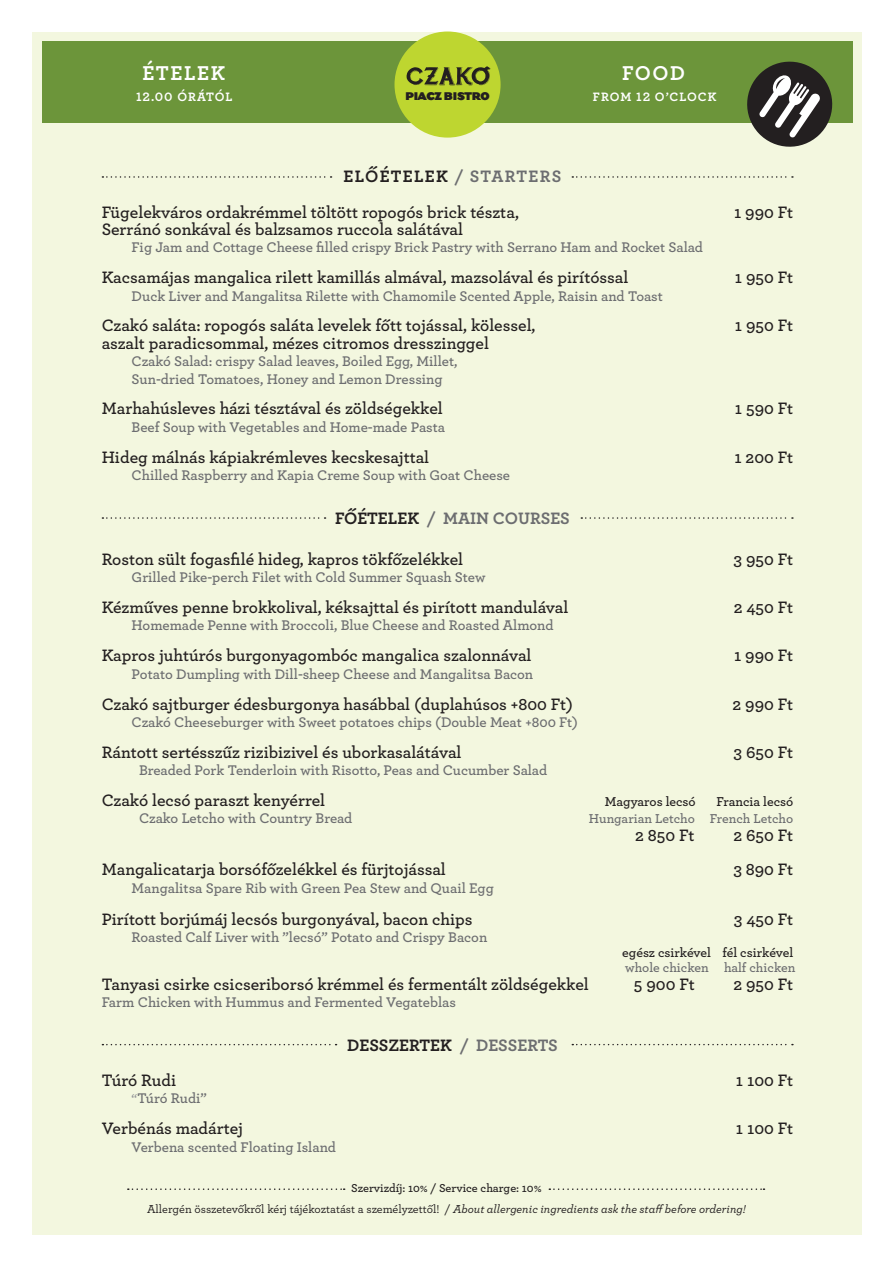
<style>
.page{position:relative;width:893px;height:1263px;background:#fff}
.page>*{position:absolute;margin:0;border:0;box-sizing:border-box;transform-origin:0 0}
.t1{font:700 21px "Archer";letter-spacing:.075em;color:#fff}
.t2{font:600 17.4px/35.4px "Archer";color:#231f20}
.t3{font:700 17.4px "Archer";color:#6c6d70}
.t4{font:700 17.4px "Archer";color:#231f20}
.t5{font:600 14.7px/17.4px "Archer";color:#6c6d70}
.t6{font:600 13.5px "Archer";letter-spacing:-.005em;color:#231f20}
.t7{font:600 13.5px "Archer";color:#6c6d70}
.t8{font:700 12.75px "Archer";letter-spacing:.075em;color:#fff}
.t9{font:500 12px/20.5px "Archer";color:#231f20;text-align:center}
.t10{font:900 10.5px "Dogma";color:#231f20}
.s1{font-weight:700}
.s2{font-weight:700;color:#6c6d70}
.s3{color:#231f20}
.s4{color:#6c6d70}
.s5{font-size:13.35px;color:#939598}
.s6{font-weight:600}
.s7{font-style:italic}
</style>
<div class="page">
<div style="left:32px;top:32px;width:829px;height:1202px;background:#f3f7df"></div>
<div style="left:43px;top:41px;width:810px;height:81px;background:#6c953a"></div>
<div style="left:400px;top:37px;width:95px;height:95px;background:#bed630;border-radius:50%"></div>
<div style="left:394px;top:32px;width:107px;height:106px;border:11px solid #bed630;border-radius:50%"></div>
<svg style="left:407px;top:66px;width:83px;height:20px"></svg>
<svg style="left:572px;top:176px;width:221px;height:2px"></svg>
<svg style="left:102px;top:176px;width:230px;height:2px"></svg>
<svg style="left:128px;top:1188px;width:217px;height:2px"></svg>
<svg style="left:549px;top:1188px;width:215px;height:2px"></svg>
<svg style="left:743px;top:61px;width:94px;height:86px"></svg>
<svg style="left:581px;top:517px;width:212px;height:2px"></svg>
<svg style="left:102px;top:517px;width:224px;height:2px"></svg>
<svg style="left:572px;top:1044px;width:221px;height:1px"></svg>
<svg style="left:102px;top:1044px;width:235px;height:1px"></svg>
<p class="t1" style="left:143px;top:57px;width:84px">ÉTELEK</p>
<p class="t1" style="left:622px;top:57px;width:64px">FOOD</p>
<p class="t8" style="left:136px;top:87px;width:98px">12.00 ÓRÁTÓL</p>
<p class="t8" style="left:593px;top:87px;width:125px">FROM 12 O’CLOCK</p>
<p class="t10" style="left:405px;top:87px;width:86px">PIACZ BISTRO</p>
<p class="t2" style="left:102px;top:158px;width:461px;text-indent:242px"><span class="s1">ELŐÉTELEK</span> <span class="s2">/ STARTERS<br></span>Fügelekváros ordakrémmel töltött ropogós brick tészta,</p>
<p class="t2" style="left:734px;top:193px;width:61px">1 990 Ft</p>
<p class="t2" style="left:102px;top:211px;width:363px">Serránó sonkával és balzsamos ruccola salátával</p>
<p class="t5" style="left:132px;top:238px;width:573px">Fig Jam and Cottage Cheese filled crispy Brick Pastry with Serrano Ham and Rocket Salad</p>
<p class="t2" style="left:102px;top:259px;width:528px">Kacsamájas mangalica rilett kamillás almával, mazsolával és pirítóssal</p>
<p class="t2" style="left:735px;top:259px;width:60px">1 950 Ft</p>
<p class="t5" style="left:132px;top:286px;width:533px">Duck Liver and Mangalitsa Rilette with Chamomile Scented Apple, Raisin and Toast</p>
<p class="t2" style="left:102px;top:307px;width:435px">Czakó saláta: ropogós saláta levelek főtt tojással, kölessel,</p>
<p class="t2" style="left:735px;top:307px;width:60px">1 950 Ft</p>
<p class="t2" style="left:102px;top:324px;width:389px">aszalt paradicsommal, mézes citromos dresszinggel</p>
<p class="t5" style="left:132px;top:352px;width:327px">Czakó Salad: crispy Salad leaves, Boiled Egg, Millet,<br>Sun-dried Tomatoes, Honey and Lemon Dressing</p>
<p class="t2" style="left:102px;top:390px;width:343px">Marhahúsleves házi tésztával és zöldségekkel</p>
<p class="t2" style="left:735px;top:390px;width:60px">1 590 Ft</p>
<p class="t5" style="left:132px;top:417px;width:315px">Beef Soup with Vegetables and Home-made Pasta</p>
<p class="t2" style="left:102px;top:438px;width:329px">Hideg málnás kápiakrémleves kecskesajttal</p>
<p class="t2" style="left:734px;top:438px;width:60px">1 200 Ft</p>
<p class="t5" style="left:132px;top:465px;width:380px">Chilled Raspberry and Kapia Creme Soup with Goat Cheese</p>
<p class="t3" style="left:335px;top:505px;width:236px"><span class="s3">FŐÉTELEK</span> / MAIN COURSES</p>
<p class="t2" style="left:102px;top:540px;width:363px">Roston sült fogasfilé hideg, kapros tökfőzelékkel</p>
<p class="t2" style="left:734px;top:540px;width:61px">3 950 Ft</p>
<p class="t5" style="left:132px;top:568px;width:355px">Grilled Pike-perch Filet with Cold Summer Squash Stew</p>
<p class="t2" style="left:102px;top:589px;width:468px">Kézműves penne brokkolival, kéksajttal és pirított mandulával</p>
<p class="t2" style="left:734px;top:589px;width:61px">2 450 Ft</p>
<p class="t5" style="left:132px;top:616px;width:423px">Homemade Penne with Broccoli, Blue Cheese and Roasted Almond</p>
<p class="t2" style="left:102px;top:637px;width:431px">Kapros juhtúrós burgonyagombóc mangalica szalonnával</p>
<p class="t2" style="left:734px;top:637px;width:61px">1 990 Ft</p>
<p class="t5" style="left:132px;top:664px;width:403px">Potato Dumpling with Dill-sheep Cheese and Mangalitsa Bacon</p>
<p class="t2" style="left:102px;top:685px;width:473px">Czakó sajtburger édesburgonya hasábbal (duplahúsos +800 Ft)</p>
<p class="t2" style="left:732px;top:685px;width:62px">2 990 Ft</p>
<p class="t5" style="left:132px;top:712px;width:448px">Czakó Cheeseburger with Sweet potatoes chips (Double Meat +800 Ft)</p>
<p class="t2" style="left:102px;top:733px;width:361px">Rántott sertésszűz rizibizivel és uborkasalátával</p>
<p class="t2" style="left:734px;top:733px;width:61px">3 650 Ft</p>
<p class="t5" style="left:139px;top:761px;width:410px">Breaded Pork Tenderloin with Risotto, Peas and Cucumber Salad</p>
<p class="t2" style="left:102px;top:781px;width:225px">Czakó lecsó paraszt kenyérrel</p>
<p class="t6" style="left:605px;top:791px;width:92px">Magyaros lecsó</p>
<p class="t6" style="left:716px;top:791px;width:78px">Francia lecsó</p>
<p class="t5" style="left:139px;top:809px;width:215px">Czako Letcho with Country Bread</p>
<p class="t7" style="left:589px;top:809px;width:206px">Hungarian Letcho French Letcho</p>
<p class="t2" style="left:635px;top:816px;width:61px">2 850 Ft</p>
<p class="t2" style="left:733px;top:816px;width:61px">2 650 Ft</p>
<p class="t2" style="left:102px;top:851px;width:346px">Mangalicatarja borsófőzelékkel és fürjtojással</p>
<p class="t2" style="left:733px;top:851px;width:61px">3 890 Ft</p>
<p class="t5" style="left:132px;top:878px;width:364px">Mangalitsa Spare Rib with Green Pea Stew and Quail Egg</p>
<p class="t2" style="left:102px;top:900px;width:372px">Pirított borjúmáj lecsós burgonyával, bacon chips</p>
<p class="t2" style="left:734px;top:900px;width:61px">3 450 Ft</p>
<p class="t5" style="left:132px;top:928px;width:357px">Roasted Calf Liver with ”lecsó” Potato and Crispy Bacon</p>
<p class="t6" style="left:622px;top:943px;width:173px">egész csirkével fél csirkével</p>
<p class="t7" style="left:625px;top:958px;width:172px">whole chicken half chicken</p>
<p class="t2" style="left:102px;top:965px;width:489px">Tanyasi csirke csicseriborsó krémmel és fermentált zöldségekkel</p>
<p class="t2" style="left:634px;top:965px;width:62px">5 900 Ft</p>
<p class="t2" style="left:733px;top:965px;width:61px">2 950 Ft</p>
<p class="t5" style="left:102px;top:992px;width:356px">Farm Chicken with Hummus and Fermented Vegateblas</p>
<p class="t4" style="left:347px;top:1032px;width:212px">DESSZERTEK <span class="s4">/ DESSERTS</span></p>
<p class="t2" style="left:102px;top:1061px;width:76px">Túró Rudi</p>
<p class="t2" style="left:736px;top:1061px;width:59px">1 100 Ft</p>
<p class="t5" style="left:132px;top:1089px;width:77px"><span class="s5">“</span>Túró Rudi”</p>
<p class="t2" style="left:102px;top:1110px;width:143px">Verbénás madártej</p>
<p class="t2" style="left:736px;top:1110px;width:59px">1 100 Ft</p>
<p class="t5" style="left:132px;top:1137px;width:206px">Verbena scented Floating Island</p>
<p class="t9" style="left:147px;top:1177px;width:600px"><span class="s6">Szervizdíj: 10% / Service charge: 10%<br></span>Allergén összetevőkről kérj tájékoztatást a személyzettől! / <span class="s7">About allergenic ingredients ask the staff before ordering!</span></p>
</div>
